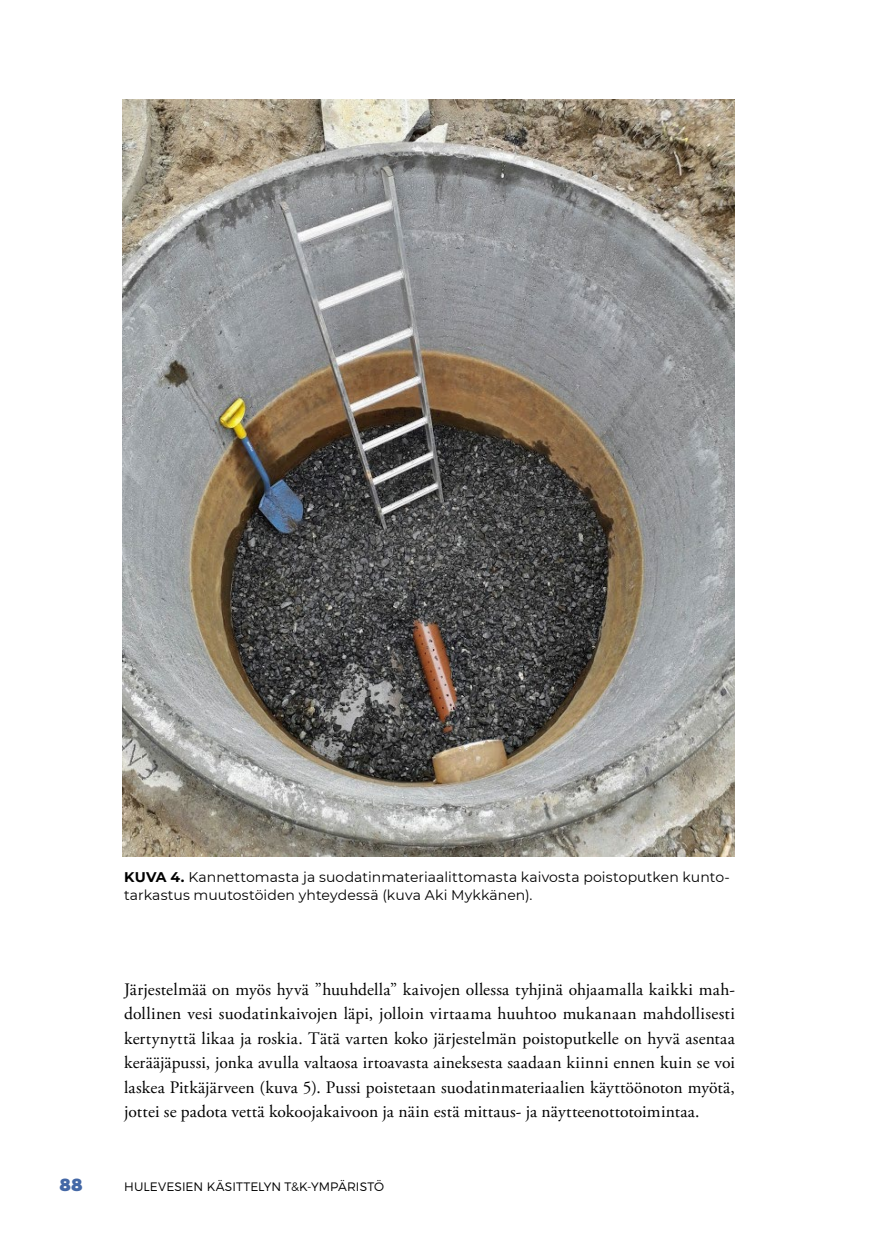
<style>
.page{position:relative;width:874px;height:1241px;background:#fff}
.page>*{position:absolute;margin:0;border:0;box-sizing:border-box;transform-origin:0 0}
.Leipis_ei_sisennystä{font:17.5px/24.5px "Adobe Garamond Pro";letter-spacing:.01em;color:#000;text-align:justify}
.t1{font:900 17.5px "Montserrat";color:#4468a6}
.kuvaaja_kuvateksti{font:14px/17.5px "Montserrat";letter-spacing:.005em;color:#000}
.t2{font:300 12.25px "Montserrat";letter-spacing:.005em;color:#000}
.s1{font-weight:700}
</style>
<div class="page">
<img style="left:123px;top:99px;width:611px;height:756px">
<p class="kuvaaja_kuvateksti" style="left:124px;top:867px;width:607px"><span class="s1">KUVA 4.</span> Kannettomasta ja suodatinmateriaalittomasta kaivosta poistoputken kunto&shy;tarkastus muutostöiden yhteydessä (kuva Aki Mykkänen).</p>
<p class="Leipis_ei_sisennystä" style="left:124px;top:977px;width:612px">Järjestelmää on myös hyvä ”huuhdella” kaivojen ollessa tyhjinä ohjaamalla kaikki mah&shy;dollinen vesi suodatinkaivojen läpi, jolloin virtaama huuhtoo mukanaan mahdollisesti kertynyttä likaa ja roskia. Tätä varten koko järjestelmän poistoputkelle on hyvä asentaa kerääjäpussi, jonka avulla valtaosa irtoavasta aineksesta saadaan kiinni ennen kuin se voi laskea Pitkäjärveen (kuva 5). Pussi poistetaan suodatinmateriaalien käyttöönoton myötä, jottei se padota vettä kokoojakaivoon ja näin estä mittaus- ja näytteenottotoimintaa.</p>
<p class="t1" style="left:60px;top:1173px;width:24px">88</p>
<p class="t2" style="left:124px;top:1178px;width:261px">HULEVESIEN KÄSITTELYN T&amp;K-YMPÄRISTÖ</p>
</div>
